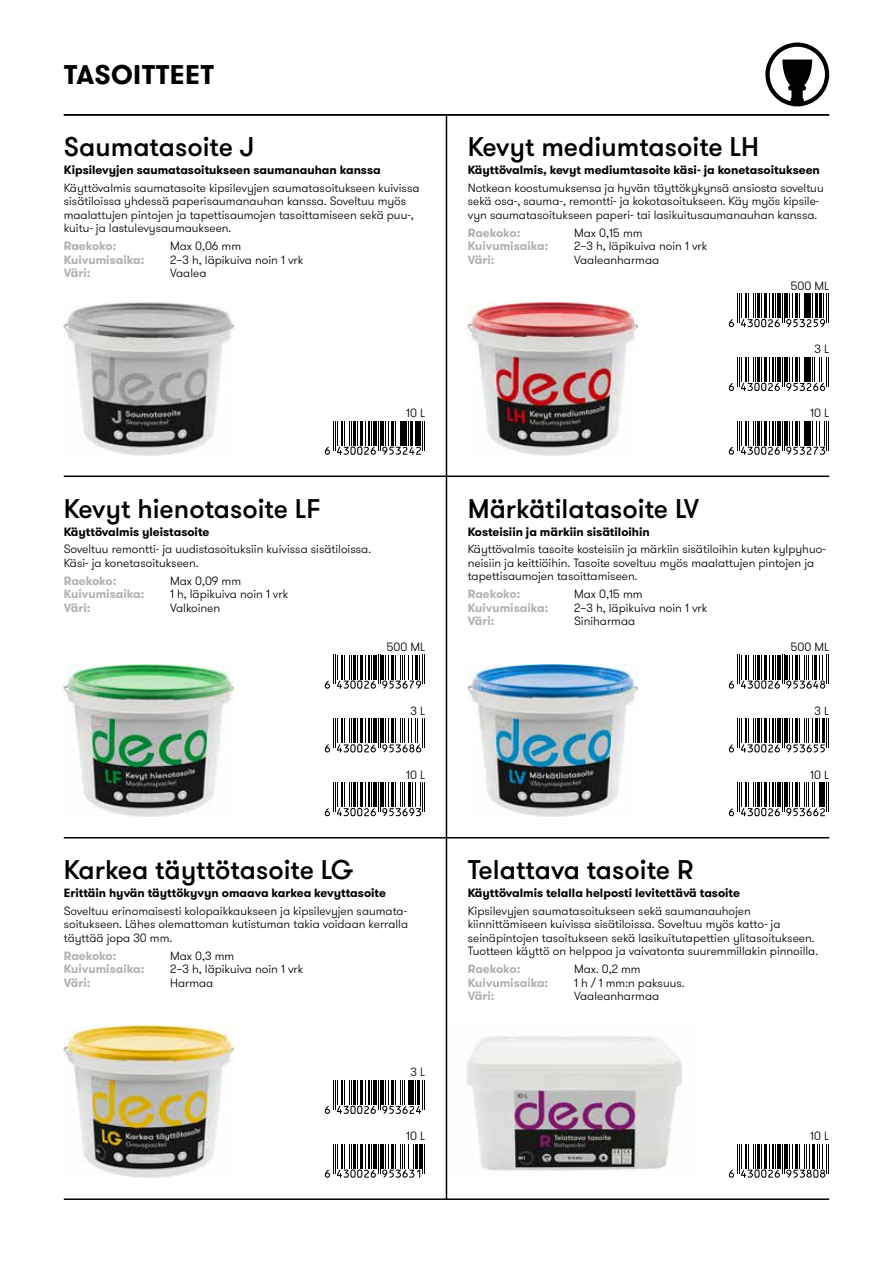
<style>
.page{position:relative;width:893px;height:1263px;background:#fff}
.page>*{position:absolute;margin:0;border:0;box-sizing:border-box;transform-origin:0 0}
.t1{font:500 27px "GT Walsheim";color:#000}
.t2{font:700 27px "GT Walsheim";letter-spacing:.015em;color:#000}
.t3{font:300 12px/13.5px "GT Walsheim";color:#000}
.t4{font:700 12px "GT Walsheim";color:#000}
.t5{font:700 12px "GT Walsheim";letter-spacing:-.005em;color:#b3b2b2}
</style>
<div class="page">
<img style="left:466px;top:1036px;width:216px;height:135px">
<hr style="left:64px;top:475px;width:765px;height:2px;background:#000">
<hr style="left:64px;top:837px;width:765px;height:1px;background:#000">
<hr style="left:64px;top:1198px;width:765px;height:2px;background:#000">
<hr style="left:64px;top:114px;width:765px;height:2px;background:#000">
<svg style="left:325px;top:808px;width:5px;height:8px"></svg>
<hr style="left:333px;top:782px;width:1px;height:30px;background:#000">
<hr style="left:335px;top:782px;width:1px;height:30px;background:#000">
<svg style="left:337px;top:782px;width:39px;height:34px"></svg>
<hr style="left:373px;top:782px;width:4px;height:25px;background:#000">
<hr style="left:378px;top:782px;width:1px;height:30px;background:#000">
<hr style="left:380px;top:782px;width:1px;height:30px;background:#000">
<hr style="left:381px;top:782px;width:3px;height:25px;background:#000">
<svg style="left:382px;top:782px;width:39px;height:34px"></svg>
<hr style="left:422px;top:782px;width:1px;height:30px;background:#000">
<hr style="left:424px;top:782px;width:1px;height:30px;background:#000">
<svg style="left:729px;top:808px;width:5px;height:8px"></svg>
<hr style="left:737px;top:782px;width:1px;height:30px;background:#000">
<hr style="left:739px;top:782px;width:1px;height:30px;background:#000">
<svg style="left:741px;top:782px;width:39px;height:34px"></svg>
<hr style="left:777px;top:782px;width:4px;height:25px;background:#000">
<hr style="left:782px;top:782px;width:1px;height:30px;background:#000">
<hr style="left:784px;top:782px;width:1px;height:30px;background:#000">
<hr style="left:785px;top:782px;width:3px;height:25px;background:#000">
<svg style="left:786px;top:782px;width:39px;height:34px"></svg>
<hr style="left:819px;top:782px;width:2px;height:25px;background:#000">
<hr style="left:822px;top:782px;width:2px;height:25px;background:#000">
<hr style="left:826px;top:782px;width:1px;height:30px;background:#000">
<hr style="left:828px;top:782px;width:1px;height:30px;background:#000">
<svg style="left:325px;top:719px;width:100px;height:33px"></svg>
<svg style="left:729px;top:719px;width:100px;height:33px"></svg>
<svg style="left:325px;top:655px;width:100px;height:34px"></svg>
<svg style="left:729px;top:655px;width:100px;height:34px"></svg>
<img style="left:64px;top:664px;width:170px;height:152px">
<img style="left:64px;top:1026px;width:170px;height:152px">
<img style="left:468px;top:664px;width:170px;height:152px">
<svg style="left:325px;top:421px;width:100px;height:34px"></svg>
<svg style="left:729px;top:421px;width:100px;height:34px"></svg>
<svg style="left:729px;top:357px;width:100px;height:34px"></svg>
<svg style="left:729px;top:319px;width:5px;height:8px"></svg>
<hr style="left:737px;top:293px;width:1px;height:30px;background:#000">
<hr style="left:739px;top:293px;width:1px;height:30px;background:#000">
<svg style="left:741px;top:293px;width:39px;height:34px"></svg>
<hr style="left:777px;top:293px;width:4px;height:25px;background:#000">
<hr style="left:782px;top:293px;width:1px;height:30px;background:#000">
<hr style="left:783px;top:293px;width:1px;height:30px;background:#000">
<hr style="left:785px;top:293px;width:3px;height:25px;background:#000">
<svg style="left:786px;top:293px;width:39px;height:34px"></svg>
<hr style="left:826px;top:293px;width:1px;height:30px;background:#000">
<hr style="left:828px;top:293px;width:1px;height:30px;background:#000">
<img style="left:64px;top:303px;width:170px;height:152px">
<img style="left:468px;top:303px;width:170px;height:152px">
<svg style="left:782px;top:60px;width:30px;height:46px"></svg>
<div style="left:765px;top:43px;width:64px;height:63px;border:4px solid #000;border-radius:50%"></div>
<hr style="left:446px;top:115px;width:1px;height:1084px;background:#000">
<svg style="left:325px;top:1144px;width:100px;height:34px"></svg>
<svg style="left:729px;top:1144px;width:100px;height:34px"></svg>
<svg style="left:325px;top:1080px;width:100px;height:34px"></svg>
<h1 class="t2" style="left:64px;top:57px;width:152px">Tasoitteet</h1>
<h1 class="t1" style="left:64px;top:130px;width:192px">Saumatasoite J</h1>
<p class="t4" style="left:64px;top:162px;width:319px">Kipsilevyjen saumatasoitukseen saumanauhan kanssa</p>
<p class="t3" style="left:64px;top:181px;width:357px">Käyttövalmis saumatasoite kipsilevyjen saumatasoitukseen kuivissa sisätiloissa yhdessä paperisaumanauhan kanssa. Soveltuu myös maalattujen pintojen ja tapettisaumojen tasoittamiseen sekä puu-, kuitu- ja lastulevysaumaukseen.</p>
<p class="t5" style="left:64px;top:238px;width:54px">Raekoko:</p>
<p class="t3" style="left:170px;top:239px;width:72px">Max 0,06 mm</p>
<p class="t5" style="left:64px;top:252px;width:82px">Kuivumisaika:</p>
<p class="t3" style="left:170px;top:253px;width:135px">2–3 h, läpikuiva noin 1 vrk</p>
<p class="t5" style="left:64px;top:265px;width:28px">Väri:</p>
<p class="t3" style="left:170px;top:266px;width:38px">Vaalea</p>
<h1 class="t1" style="left:468px;top:130px;width:293px">Kevyt mediumtasoite LH</h1>
<p class="t4" style="left:468px;top:162px;width:354px">Käyttövalmis, kevyt mediumtasoite käsi- ja konetasoitukseen</p>
<p class="t3" style="left:468px;top:181px;width:357px">Notkean koostumuksensa ja hyvän täyttökykynsä ansiosta soveltuu sekä osa-, sauma-, remontti- ja kokotasoitukseen. Käy myös kipsile&shy;vyn saumatasoitukseen paperi- tai lasikuitusaumanauhan kanssa.</p>
<p class="t5" style="left:468px;top:225px;width:54px">Raekoko:</p>
<p class="t3" style="left:574px;top:226px;width:70px">Max 0,15 mm</p>
<p class="t5" style="left:468px;top:238px;width:82px">Kuivumisaika:</p>
<p class="t3" style="left:574px;top:239px;width:135px">2–3 h, läpikuiva noin 1 vrk</p>
<p class="t5" style="left:468px;top:252px;width:28px">Väri:</p>
<p class="t3" style="left:574px;top:253px;width:87px">Vaaleanharmaa</p>
<p class="t3" style="left:790px;top:279px;width:40px">500 ML</p>
<p class="t3" style="left:814px;top:343px;width:16px">3 L</p>
<p class="t3" style="left:406px;top:407px;width:20px">10 L</p>
<p class="t3" style="left:810px;top:407px;width:20px">10 L</p>
<h1 class="t1" style="left:64px;top:491px;width:259px">Kevyt hienotasoite LF</h1>
<p class="t4" style="left:64px;top:523px;width:147px">Käyttövalmis yleistasoite</p>
<p class="t3" style="left:64px;top:543px;width:309px">Soveltuu remontti- ja uudistasoituksiin kuivissa sisätiloissa.<br>Käsi- ja konetasoitukseen.</p>
<p class="t5" style="left:64px;top:572px;width:54px">Raekoko:</p>
<p class="t3" style="left:170px;top:574px;width:72px">Max 0,09 mm</p>
<p class="t5" style="left:64px;top:586px;width:82px">Kuivumisaika:</p>
<p class="t3" style="left:170px;top:587px;width:120px">1 h, läpikuiva noin 1 vrk</p>
<p class="t5" style="left:64px;top:599px;width:28px">Väri:</p>
<p class="t3" style="left:170px;top:601px;width:52px">Valkoinen</p>
<h1 class="t1" style="left:468px;top:491px;width:233px">Märkätilatasoite LV</h1>
<p class="t4" style="left:468px;top:523px;width:184px">Kosteisiin ja märkiin sisätiloihin</p>
<p class="t3" style="left:468px;top:543px;width:360px">Käyttövalmis tasoite kosteisiin ja märkiin sisätiloihin kuten kylpyhuo&shy;neisiin ja keittiöihin. Tasoite soveltuu myös maalattujen pintojen ja tapettisaumojen tasoittamiseen.</p>
<p class="t5" style="left:468px;top:586px;width:54px">Raekoko:</p>
<p class="t3" style="left:574px;top:587px;width:70px">Max 0,15 mm</p>
<p class="t5" style="left:468px;top:599px;width:82px">Kuivumisaika:</p>
<p class="t3" style="left:574px;top:601px;width:135px">2–3 h, läpikuiva noin 1 vrk</p>
<p class="t5" style="left:468px;top:613px;width:28px">Väri:</p>
<p class="t3" style="left:574px;top:614px;width:63px">Siniharmaa</p>
<p class="t3" style="left:386px;top:640px;width:40px">500 ML</p>
<p class="t3" style="left:790px;top:640px;width:40px">500 ML</p>
<p class="t3" style="left:410px;top:704px;width:16px">3 L</p>
<p class="t3" style="left:814px;top:704px;width:16px">3 L</p>
<p class="t3" style="left:406px;top:768px;width:20px">10 L</p>
<p class="t3" style="left:810px;top:768px;width:20px">10 L</p>
<h1 class="t1" style="left:64px;top:853px;width:291px">Karkea täyttötasoite LG</h1>
<p class="t4" style="left:64px;top:885px;width:324px">Erittäin hyvän täyttökyvyn omaava karkea kevyttasoite</p>
<p class="t3" style="left:64px;top:904px;width:346px;text-align:justify">Soveltuu erinomaisesti kolopaikkaukseen ja kipsilevyjen saumata&shy;soitukseen. Lähes olemattoman kutistuman takia voidaan kerralla täyttää jopa 30 mm.</p>
<p class="t5" style="left:64px;top:947px;width:54px">Raekoko:</p>
<p class="t3" style="left:170px;top:949px;width:66px">Max 0,3 mm</p>
<p class="t5" style="left:64px;top:961px;width:82px">Kuivumisaika:</p>
<p class="t3" style="left:170px;top:962px;width:135px">2–3 h, läpikuiva noin 1 vrk</p>
<p class="t5" style="left:64px;top:974px;width:28px">Väri:</p>
<p class="t3" style="left:170px;top:976px;width:45px">Harmaa</p>
<p class="t3" style="left:410px;top:1066px;width:16px">3 L</p>
<h1 class="t1" style="left:468px;top:853px;width:227px">Telattava tasoite R</h1>
<p class="t4" style="left:468px;top:885px;width:274px">Käyttövalmis telalla helposti levitettävä tasoite</p>
<p class="t3" style="left:468px;top:904px;width:352px">Kipsilevyjen saumatasoitukseen sekä saumanauhojen kiinnittämiseen kuivissa sisätiloissa. Soveltuu myös katto- ja seinäpintojen tasoitukseen sekä lasikuitutapettien ylitasoitukseen.<br>Tuotteen käyttö on helppoa ja vaivatonta suuremmillakin pinnoilla.</p>
<p class="t5" style="left:468px;top:961px;width:54px">Raekoko:</p>
<p class="t3" style="left:574px;top:962px;width:68px">Max. 0,2 mm</p>
<p class="t5" style="left:468px;top:974px;width:82px">Kuivumisaika:</p>
<p class="t3" style="left:574px;top:976px;width:112px">1 h / 1 mm:n paksuus.</p>
<p class="t5" style="left:468px;top:988px;width:28px">Väri:</p>
<p class="t3" style="left:574px;top:989px;width:87px">Vaaleanharmaa</p>
<p class="t3" style="left:406px;top:1129px;width:20px">10 L</p>
<p class="t3" style="left:810px;top:1129px;width:20px">10 L</p>
</div>
